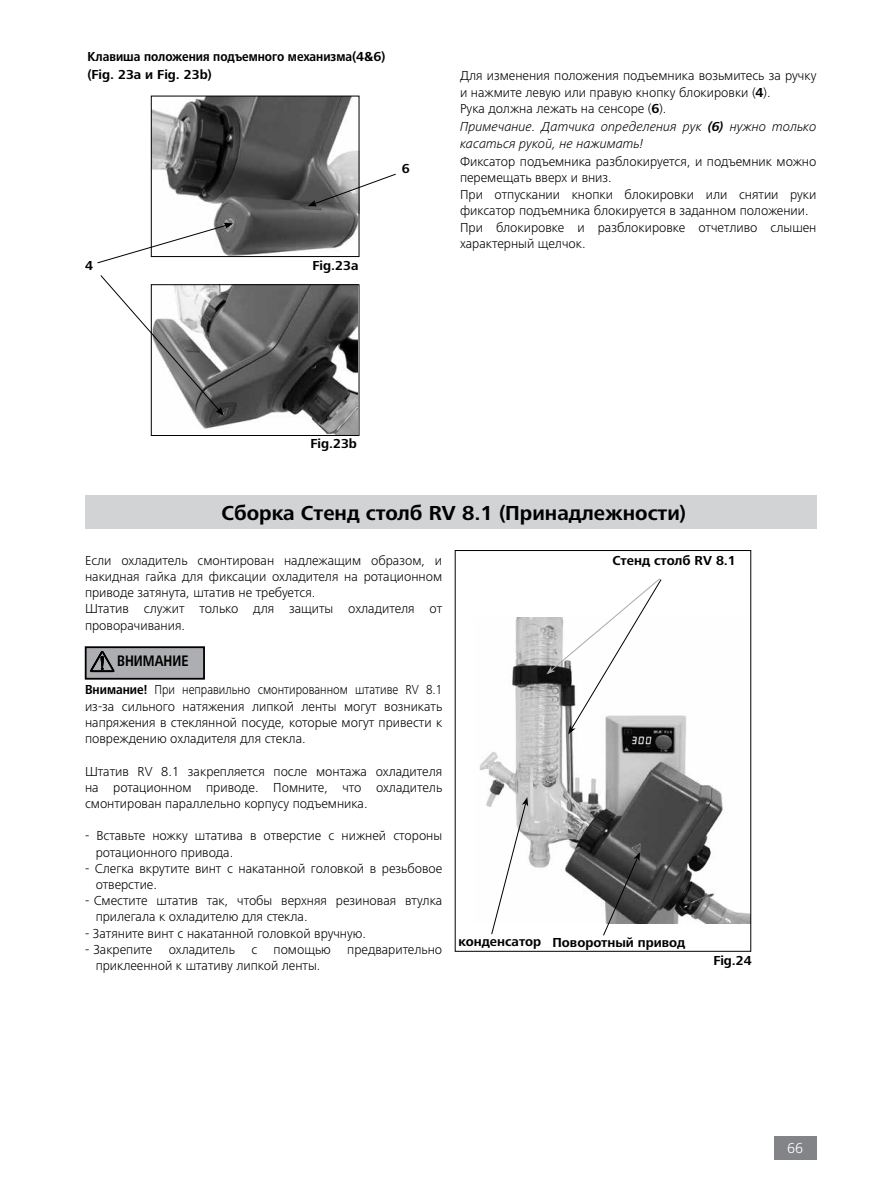
<style>
.page{position:relative;width:893px;height:1187px;background:#fff}
.page>*{position:absolute;margin:0;border:0;box-sizing:border-box;transform-origin:0 0}
.t1{font:700 21px "Frutiger Next IKA";color:#000}
.t2{font:700 15.75px "Frutiger Next IKA";color:#000;scale:.8 1}
.t3{font:300 15px "Frutiger Next IKA";color:#fff}
.t4{font:300 13.5px/16.2px "Frutiger Next IKA";color:#000}
.t5{font:300 13.5px/16.2px "Frutiger Next IKA";color:#000;text-align:justify;scale:.9 1}
.t6{font:italic 300 13.5px/16.5px "Frutiger Next IKA";color:#000}
.t7{font:700 13.5px "Frutiger Next IKA";color:#000}
.t8{font:700 13.5px/18px "Frutiger Next IKA";color:#000;scale:.9 1}
.s1{font-weight:700}
</style>
<div class="page">
<div style="left:774px;top:1135px;width:42px;height:24px;background:#838487"></div>
<img style="left:195px;top:286px;width:162px;height:147px">
<div style="left:151px;top:284px;width:208px;height:151px;border:1px solid #000"></div>
<img style="left:153px;top:98px;width:204px;height:157px">
<div style="left:151px;top:96px;width:208px;height:161px;border:1px solid #000"></div>
<svg style="left:97px;top:223px;width:136px;height:40px"></svg>
<svg style="left:308px;top:174px;width:88px;height:32px"></svg>
<svg style="left:100px;top:275px;width:124px;height:141px"></svg>
<div style="left:85px;top:495px;width:731px;height:34px;background:#d1d3d4"></div>
<img style="left:479px;top:617px;width:270px;height:306px">
<svg style="left:546px;top:578px;width:116px;height:156px"></svg>
<svg style="left:491px;top:797px;width:37px;height:137px"></svg>
<svg style="left:603px;top:852px;width:37px;height:83px;background:#646464"></svg>
<div style="left:85px;top:646px;width:120px;height:33px;background:#acaeb1;border:2px solid #000"></div>
<svg style="left:90px;top:651px;width:24px;height:21px"></svg>
<p class="t8" style="left:88px;top:48px;width:333px">Клавиша положения подъемного механизма(4&amp;6) (Fig. 23a и Fig. 23b)</p>
<p class="t7" style="left:402px;top:161px;width:9px">6</p>
<p class="t7" style="left:85px;top:258px;width:9px">4</p>
<p class="t7" style="left:313px;top:258px;width:47px">Fig.23a</p>
<p class="t4" style="left:460px;top:68px;width:358px">Для изменения положения подъемника возьмитесь за ручку и нажмите левую или правую кнопку блокировки (<span class="s1">4</span>).<br>Рука должна лежать на сенсоре (<span class="s1">6</span>).</p>
<p class="t6" style="left:460px;top:119px;width:358px">Примечание. Датчика определения рук <span class="s1">(6)</span> нужно только касаться рукой, не нажимать!</p>
<p class="t4" style="left:460px;top:153px;width:358px">Фиксатор подъемника разблокируется, и подъемник можно перемещать вверх и вниз.<br>При отпускании кнопки блокировки или снятии руки фиксатор подъемника блокируется в заданном положении.<br>При блокировке и разблокировке отчетливо слышен характерный щелчок.</p>
<p class="t7" style="left:310px;top:436px;width:48px">Fig.23b</p>
<h1 class="t1" style="left:222px;top:501px;width:466px">Сборка Стенд столб RV 8.1 (Принадлежности)</h1>
<p class="t4" style="left:85px;top:552px;width:359px">Если охладитель смонтирован надлежащим образом, и накидная гайка для фиксации охладителя на ротационном приводе затянута, штатив не требуется.<br>Штатив служит только для защиты охладителя от проворачивания.</p>
<p class="t7" style="left:612px;top:552px;width:125px">Стенд столб RV 8.1</p>
<p class="t2" style="left:117px;top:652px;width:91px">ВНИМАНИЕ</p>
<p class="t5" style="left:85px;top:681px;width:398px"><span class="s1">Внимание!</span> При неправильно смонтированном штативе RV 8.1 из-за сильного натяжения липкой ленты могут возникать напряжения в стеклянной посуде, которые могут привести к повреждению охладителя для стекла.</p>
<p class="t4" style="left:85px;top:762px;width:359px;text-align:justify">Штатив RV 8.1 закрепляется после монтажа охладителя на ротационном приводе. Помните, что охладитель смонтирован параллельно корпусу подъемника.</p>
<p class="t4" style="left:96px;top:827px;width:348px;text-indent:-11px">- Вставьте ножку штатива в отверстие с нижней стороны ротационного привода.</p>
<p class="t4" style="left:96px;top:860px;width:348px;text-indent:-11px">- Слегка вкрутите винт с накатанной головкой в резьбовое отверстие.</p>
<p class="t4" style="left:96px;top:892px;width:348px;text-indent:-11px">- Сместите штатив так, чтобы верхняя резиновая втулка прилегала к охладителю для стекла.</p>
<p class="t4" style="left:85px;top:924px;width:283px">- Затяните винт с накатанной головкой вручную.</p>
<p class="t4" style="left:96px;top:941px;width:348px;text-indent:-11px">- Закрепите охладитель с помощью предварительно приклеенной к штативу липкой ленты.</p>
<p class="t7" style="left:459px;top:933px;width:84px">конденсатор</p>
<p class="t7" style="left:552px;top:934px;width:134px">Поворотный привод</p>
<p class="t7" style="left:713px;top:952px;width:40px">Fig.24</p>
<p class="t3" style="left:787px;top:1139px;width:17px">66</p>
</div>
